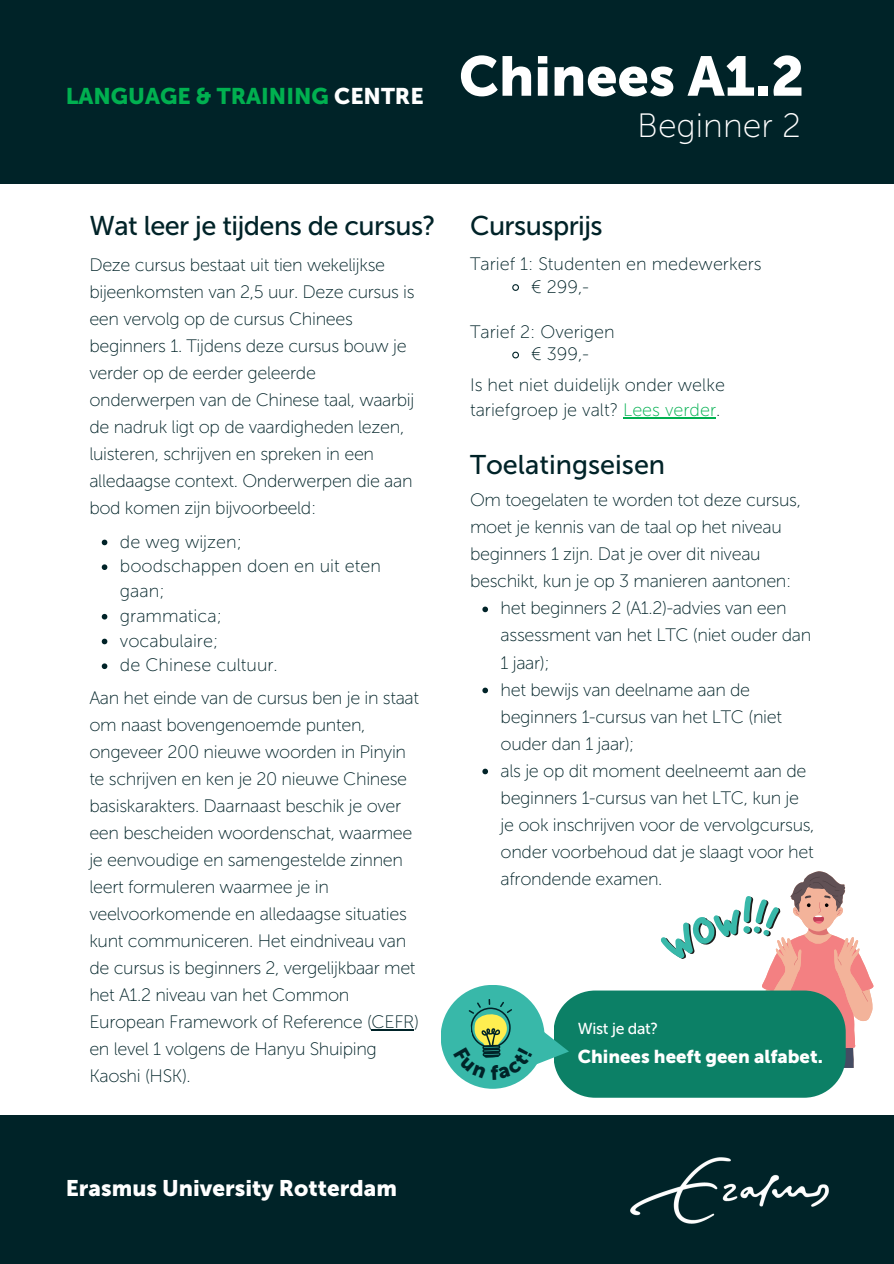
<style>
.page{position:relative;width:894px;height:1264px;background:#fff}
.page>*{position:absolute;margin:0;border:0;box-sizing:border-box;transform-origin:0 0}
.t1{font:55.5px "Museo Sans 900";color:#fff}
.t2{font:33.75px "Museo Sans 100";color:#fff}
.t3{font:27px "Museo Sans 500";letter-spacing:-.02em;color:#002328}
.t4{font:27px "Museo Sans 500";color:#002328}
.t5{font:22.5px "Museo Sans 900";color:#fff}
.t6{font:22.5px "Museo Sans 900";color:#00b050}
.t7{font:18.45px "Museo Sans 900";color:#fff}
.t8{font:18px/27px "Museo Sans 100";letter-spacing:-.02em;color:#002328}
.t9{font:18px/24.8px "Museo Sans 100";color:#002328}
.t10{font:15.9px "Museo Sans 500";letter-spacing:-.02em;color:#fff}
.s1{color:#fff}
.s2{color:#00b050}
</style>
<div class="page">
<div style="left:0;top:1114px;width:893px;height:149px;background:#002328"></div>
<img style="left:564px;top:1067px;width:329px;height:157px">
<div style="left:553px;top:990px;width:292px;height:107px;background:#0c8066;border-radius:42px"></div>
<div style="left:440px;top:984px;width:104px;height:104px;background:#38b8a9;border-radius:50%"></div>
<svg style="left:657px;top:871px;width:216px;height:196px"></svg>
<svg style="left:482px;top:606px;width:6px;height:6px"></svg>
<svg style="left:482px;top:687px;width:6px;height:6px"></svg>
<svg style="left:482px;top:768px;width:6px;height:6px"></svg>
<svg style="left:102px;top:539px;width:5px;height:6px"></svg>
<svg style="left:102px;top:564px;width:5px;height:6px"></svg>
<svg style="left:102px;top:614px;width:5px;height:5px"></svg>
<svg style="left:102px;top:638px;width:5px;height:6px"></svg>
<svg style="left:102px;top:663px;width:5px;height:6px"></svg>
<hr style="left:371px;top:1029px;width:43px;height:1px;background:#002328">
<div style="left:0;top:0;width:893px;height:184px;background:#002328"></div>
<svg style="left:512px;top:284px;width:7px;height:7px"></svg>
<svg style="left:512px;top:351px;width:7px;height:8px"></svg>
<hr style="left:623px;top:417px;width:93px;height:1px;background:#00b050">
<svg style="left:453px;top:998px;width:116px;height:81px"></svg>
<p class="t6" style="left:66px;top:83px;width:359px">LANGUAGE &amp; TRAINING <span class="s1">CENTRE</span></p>
<h5 class="t1" style="left:459px;top:44px;width:347px">Chinees A1.2</h5>
<p class="t2" style="left:637px;top:105px;width:165px">Beginner 2</p>
<p class="t3" style="left:89px;top:209px;width:348px">Wat leer je tijdens de cursus?</p>
<p class="t8" style="left:89px;top:251px;width:327px">Deze cursus bestaat uit tien wekelijkse bijeenkomsten van 2,5 uur. Deze cursus is een vervolg op de cursus Chinees beginners 1. Tijdens deze cursus bouw je verder op de eerder geleerde onderwerpen van de Chinese taal, waarbij de nadruk ligt op de vaardigheden lezen, luisteren, schrijven en spreken in een alledaagse context. Onderwerpen die aan bod komen zijn bijvoorbeeld:</p>
<p class="t9" style="left:120px;top:529px;width:123px">de weg wijzen;</p>
<p class="t9" style="left:120px;top:553px;width:262px">boodschappen doen en uit eten gaan;</p>
<p class="t9" style="left:120px;top:603px;width:103px">grammatica;</p>
<p class="t9" style="left:120px;top:628px;width:100px">vocabulaire;</p>
<p class="t9" style="left:120px;top:652px;width:159px">de Chinese cultuur.</p>
<p class="t8" style="left:89px;top:684px;width:331px">Aan het einde van de cursus ben je in staat om naast bovengenoemde punten, ongeveer 200 nieuwe woorden in Pinyin te schrijven en ken je 20 nieuwe Chinese basiskarakters. Daarnaast beschik je over een bescheiden woordenschat, waarmee je eenvoudige en samengestelde zinnen leert formuleren waarmee je in veelvoorkomende en alledaagse situaties kunt communiceren. Het eindniveau van de cursus is beginners 2, vergelijkbaar met het A1.2 niveau van het Common European Framework of Reference (CEFR) en level 1 volgens de Hanyu Shuiping Kaoshi (HSK).</p>
<p class="t3" style="left:470px;top:209px;width:134px">Cursusprijs</p>
<h5 class="t9" style="left:531px;top:253px;width:232px;line-height:22.5px;text-indent:-61px">Tarief 1: Studenten en medewerkers € 299,-</h5>
<p class="t9" style="left:531px;top:320px;width:85px;line-height:22.5px;text-indent:-61px">Tarief 2: Overigen € 399,-</p>
<p class="t9" style="left:470px;top:373px;width:256px">Is het niet duidelijk onder welke tariefgroep je valt? <span class="s2">Lees verder</span>.</p>
<p class="t4" style="left:470px;top:448px;width:197px">Toelatingseisen</p>
<h4 class="t8" style="left:470px;top:487px;width:332px">Om toegelaten te worden tot deze cursus, moet je kennis van de taal op het niveau beginners 1 zijn. Dat je over dit niveau beschikt, kun je op 3 manieren aantonen:</h4>
<h2 class="t8" style="left:500px;top:595px;width:312px">het beginners 2 (A1.2)-advies van een assessment van het LTC (niet ouder dan<br>1 jaar);</h2>
<h3 class="t8" style="left:500px;top:676px;width:283px">het bewijs van deelname aan de beginners 1-cursus van het LTC (niet ouder dan 1 jaar);</h3>
<h3 class="t8" style="left:500px;top:757px;width:315px">als je op dit moment deelneemt aan de beginners 1-cursus van het LTC, kun je je ook inschrijven voor de vervolgcursus, onder voorbehoud dat je slaagt voor het afrondende examen.</h3>
<p class="t10" style="left:577px;top:1019px;width:82px">Wist je dat?</p>
<p class="t7" style="left:577px;top:1045px;width:246px">Chinees heeft geen alfabet.</p>
<h3 class="t5" style="left:66px;top:1175px;width:332px">Erasmus University Rotterdam</h3>
</div>
